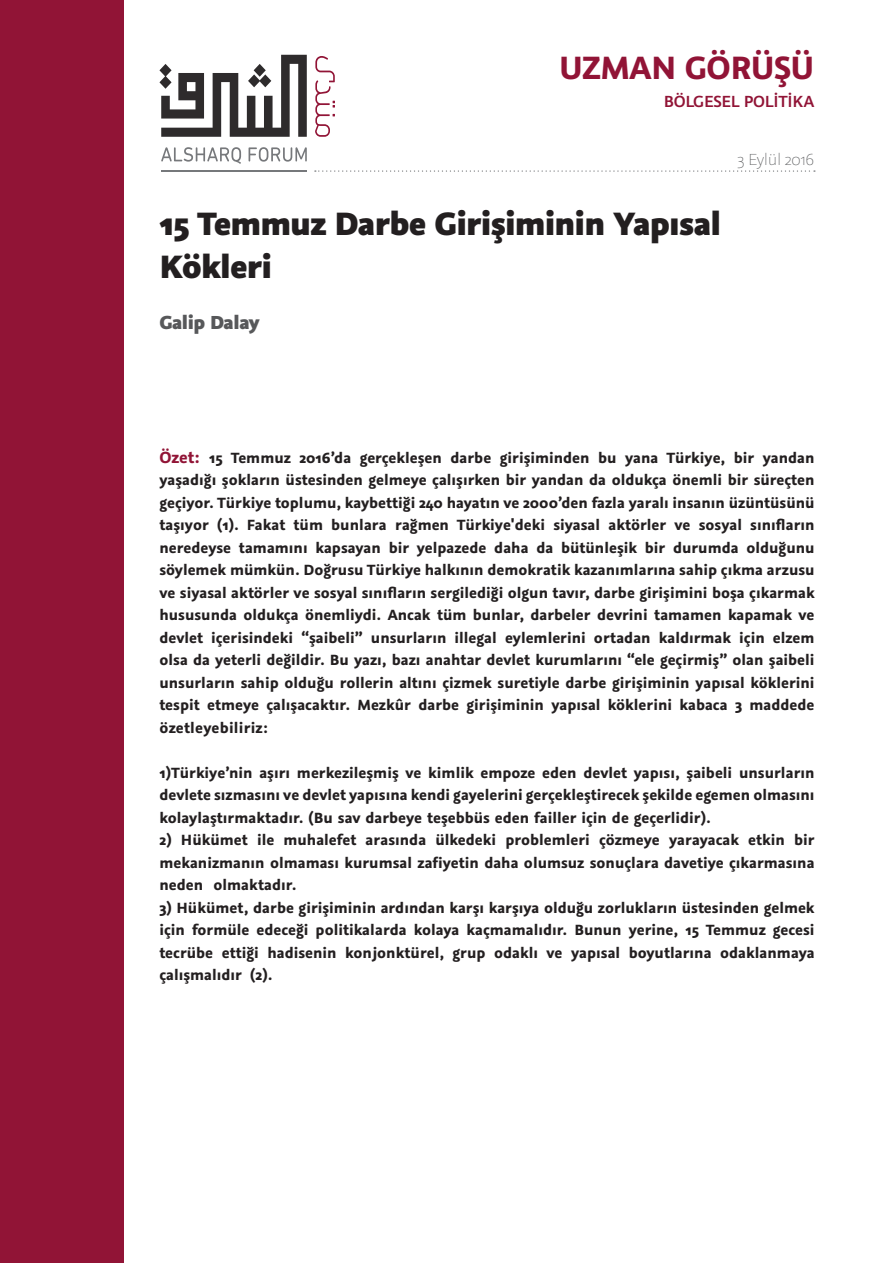
<style>
.page{position:relative;width:893px;height:1263px;background:#fff}
.page>*{position:absolute;margin:0;border:0;box-sizing:border-box;transform-origin:0 0}
.t1{font:800 36px/43.2px "Graublau Sans";letter-spacing:-.025em;color:#231f20}
.t2{font:700 36px "Graublau Sans";letter-spacing:-.015em;color:#911436}
.t3{font:800 21px "Graublau Sans";letter-spacing:-.025em;color:#57585a}
.t4{font:600 18px "Graublau Sans";letter-spacing:-.015em;color:#911436}
.t5{font:200 18px "Graublau Sans";letter-spacing:-.025em;color:#57585a}
.t6{font:700 16.5px/22.5px "Graublau Sans";color:#231f20;text-align:justify}
.s1{font-size:18px;color:#911436}
</style>
<div class="page">
<svg style="left:315px;top:170px;width:500px;height:2px"></svg>
<svg style="left:159px;top:55px;width:148px;height:82px"></svg>
<svg style="left:315px;top:56px;width:20px;height:81px"></svg>
<svg style="left:161px;top:147px;width:146px;height:17px"></svg>
<hr style="left:161px;top:170px;width:146px;height:2px;background:#76787b">
<div style="left:0;top:0;width:123px;height:1263px;background:#911436"></div>
<p class="t2" style="left:559px;top:44px;width:257px">UZMAN GÖRÜŞÜ</p>
<p class="t4" style="left:664px;top:90px;width:152px">BÖLGESEL POLİTİKA</p>
<p class="t1" style="left:159px;top:202px;width:563px">15 Temmuz Darbe Girişiminin Yapısal<br>Kökleri</p>
<p class="t3" style="left:159px;top:308px;width:102px">Galip Dalay</p>
<p class="t5" style="left:737px;top:149px;width:78px">3 Eylül 2016</p>
<p class="t6" style="left:159px;top:446px;width:657px"><span class="s1">Özet:</span> 15 Temmuz 2016’da gerçekleşen darbe girişiminden bu yana Türkiye, bir yandan yaşadığı şokların üstesinden gelmeye çalışırken bir yandan da oldukça önemli bir süreçten geçiyor. Türkiye toplumu, kaybettiği 240 hayatın ve 2000’den fazla yaralı insanın üzüntüsünü taşıyor (1). Fakat tüm bunlara rağmen Türkiye'deki siyasal aktörler ve sosyal sınıfların neredeyse tamamını kapsayan bir yelpazede daha da bütünleşik bir durumda olduğunu söylemek mümkün. Doğrusu Türkiye halkının demokratik kazanımlarına sahip çıkma arzusu ve siyasal aktörler ve sosyal sınıfların sergilediği olgun tavır, darbe girişimini boşa çıkarmak hususunda oldukça önemliydi. Ancak tüm bunlar, darbeler devrini tamamen kapamak ve devlet içerisindeki “şaibeli” unsurların illegal eylemlerini ortadan kaldırmak için elzem olsa da yeterli değildir. Bu yazı, bazı anahtar devlet kurumlarını “ele geçirmiş” olan şaibeli unsurların sahip olduğu rollerin altını çizmek suretiyle darbe girişiminin yapısal köklerini tespit etmeye çalışacaktır. Mezkûr darbe girişiminin yapısal köklerini kabaca 3 maddede özetleyebiliriz:</p>
<p class="t6" style="left:159px;top:761px;width:657px">1)Türkiye’nin aşırı merkezileşmiş ve kimlik empoze eden devlet yapısı, şaibeli unsurların devlete sızmasını ve devlet yapısına kendi gayelerini gerçekleştirecek şekilde egemen olmasını kolaylaştırmaktadır. (Bu sav darbeye teşebbüs eden failler için de geçerlidir).</p>
<p class="t6" style="left:159px;top:828px;width:657px">2) Hükümet ile muhalefet arasında ülkedeki problemleri çözmeye yarayacak etkin bir mekanizmanın olmaması kurumsal zafiyetin daha olumsuz sonuçlara davetiye çıkarmasına neden olmaktadır.</p>
<p class="t6" style="left:159px;top:896px;width:657px">3) Hükümet, darbe girişiminin ardından karşı karşıya olduğu zorlukların üstesinden gelmek için formüle edeceği politikalarda kolaya kaçmamalıdır. Bunun yerine, 15 Temmuz gecesi tecrübe ettiği hadisenin konjonktürel, grup odaklı ve yapısal boyutlarına odaklanmaya çalışmalıdır (2).</p>
</div>
